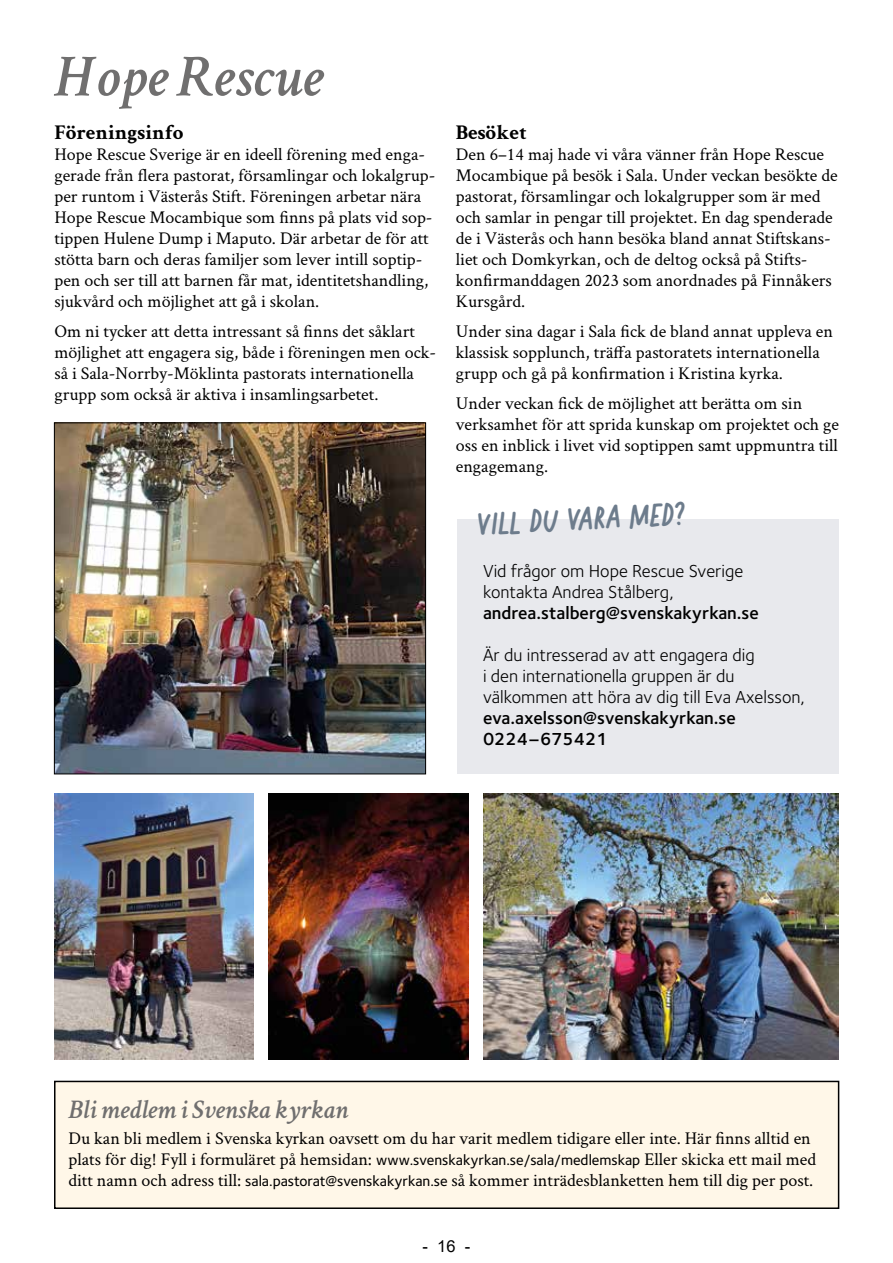
<style>
.page{position:relative;width:893px;height:1263px;background:#fff}
.page>*{position:absolute;margin:0;border:0;box-sizing:border-box;transform-origin:0 0}
.t1{font:italic 600 60px "Crimson Svk";color:#706f6f}
.t2{font:30px "Post Box";color:#6d7c8c}
.t3{font:italic 600 27px "Crimson Svk";color:#706f6f}
.t4{font:700 21px "Crimson Svk";color:#000}
.t5{font:18px/21px "Crimson Svk";color:#000}
.t6{font:18px/21px "Foundry Sterling OT3";color:#000}
.t7{font:600 18px/21px "Foundry Sterling OT3";color:#000}
.t8{font:16.5px "Arial";color:#000}
.s1{font-family:"Foundry Sterling OT3";font-weight:500;font-size:15px}
</style>
<div class="page">
<img style="left:483px;top:793px;width:356px;height:267px">
<img style="left:56px;top:424px;width:368px;height:348px">
<div style="left:54px;top:422px;width:372px;height:352px;border:1px solid #000"></div>
<img style="left:269px;top:793px;width:199px;height:266px">
<img style="left:54px;top:793px;width:200px;height:266px">
<div style="left:457px;top:519px;width:382px;height:255px;background:#e8e9ed"></div>
<div style="left:55px;top:1081px;width:784px;height:127px;background:#fff7e8"></div>
<div style="left:54px;top:1081px;width:785px;height:128px;border:2px solid #000"></div>
<h1 class="t1" style="left:54px;top:34px;width:270px">Hope Rescue</h1>
<p class="t4" style="left:54px;top:120px;width:131px">Föreningsinfo</p>
<p class="t5" style="left:54px;top:143px;width:383px">Hope Rescue Sverige är en ideell förening med enga&shy;gerade från flera pastorat, församlingar och lokalgrup&shy;per runtom i Västerås Stift. Föreningen arbetar nära Hope Rescue Mocambique som finns på plats vid sop&shy;tippen Hulene Dump i Maputo. Där arbetar de för att stötta barn och deras familjer som lever intill soptip&shy;pen och ser till att barnen får mat, identitetshandling, sjukvård och möjlighet att gå i skolan.</p>
<p class="t5" style="left:54px;top:320px;width:383px">Om ni tycker att detta intressant så finns det såklart möjlighet att engagera sig, både i föreningen men ock&shy;så i Sala-Norrby-Möklinta pastorats internationella grupp som också är aktiva i insamlingsarbetet.</p>
<p class="t4" style="left:456px;top:120px;width:72px">Besöket</p>
<p class="t5" style="left:456px;top:143px;width:383px">Den 6–14 maj hade vi våra vänner från Hope Rescue Mocambique på besök i Sala. Under veckan besökte de pastorat, församlingar och lokalgrupper som är med och samlar in pengar till projektet. En dag spenderade de i Västerås och hann besöka bland annat Stiftskans&shy;liet och Domkyrkan, och de deltog också på Stifts&shy;konfirmanddagen 2023 som anordnades på Finnåkers Kursgård.</p>
<p class="t5" style="left:456px;top:320px;width:379px">Under sina dagar i Sala fick de bland annat uppleva en klassisk sopplunch, träffa pastoratets internationella grupp och gå på konfirmation i Kristina kyrka.</p>
<p class="t5" style="left:456px;top:392px;width:385px">Under veckan fick de möjlighet att berätta om sin verksamhet för att sprida kunskap om projektet och ge oss en inblick i livet vid soptippen samt uppmuntra till engagemang.</p>
<h2 class="t2" style="left:477px;top:503px;width:209px;rotate:-3deg">VILL DU VARA MED?</h2>
<p class="t6" style="left:483px;top:559px;width:262px">Vid frågor om Hope Rescue Sverige kontakta Andrea Stålberg,</p>
<p class="t7" style="left:483px;top:601px;width:277px">andrea.stalberg@svenskakyrkan.se</p>
<p class="t6" style="left:483px;top:643px;width:323px">Är du intresserad av att engagera dig<br>i den internationella gruppen är du välkommen att höra av dig till Eva Axelsson,</p>
<p class="t7" style="left:483px;top:706px;width:254px">eva.axelsson@svenskakyrkan.se<br>0224–675421</p>
<h3 class="t3" style="left:68px;top:1090px;width:282px">Bli medlem i Svenska kyrkan</h3>
<p class="t5" style="left:68px;top:1126px;width:749px">Du kan bli medlem i Svenska kyrkan oavsett om du har varit medlem tidigare eller inte. Här finns alltid en plats för dig! Fyll i formuläret på hemsidan: <span class="s1">www.svenskakyrkan.se/sala/medlemskap</span> Eller skicka ett mail med ditt namn och adress till: <span class="s1">sala.pastorat@svenskakyrkan.se</span> så kommer inträdesblanketten hem till dig per post.</p>
<p class="t8" style="left:423px;top:1234px;width:49px">- 16 -</p>
</div>
